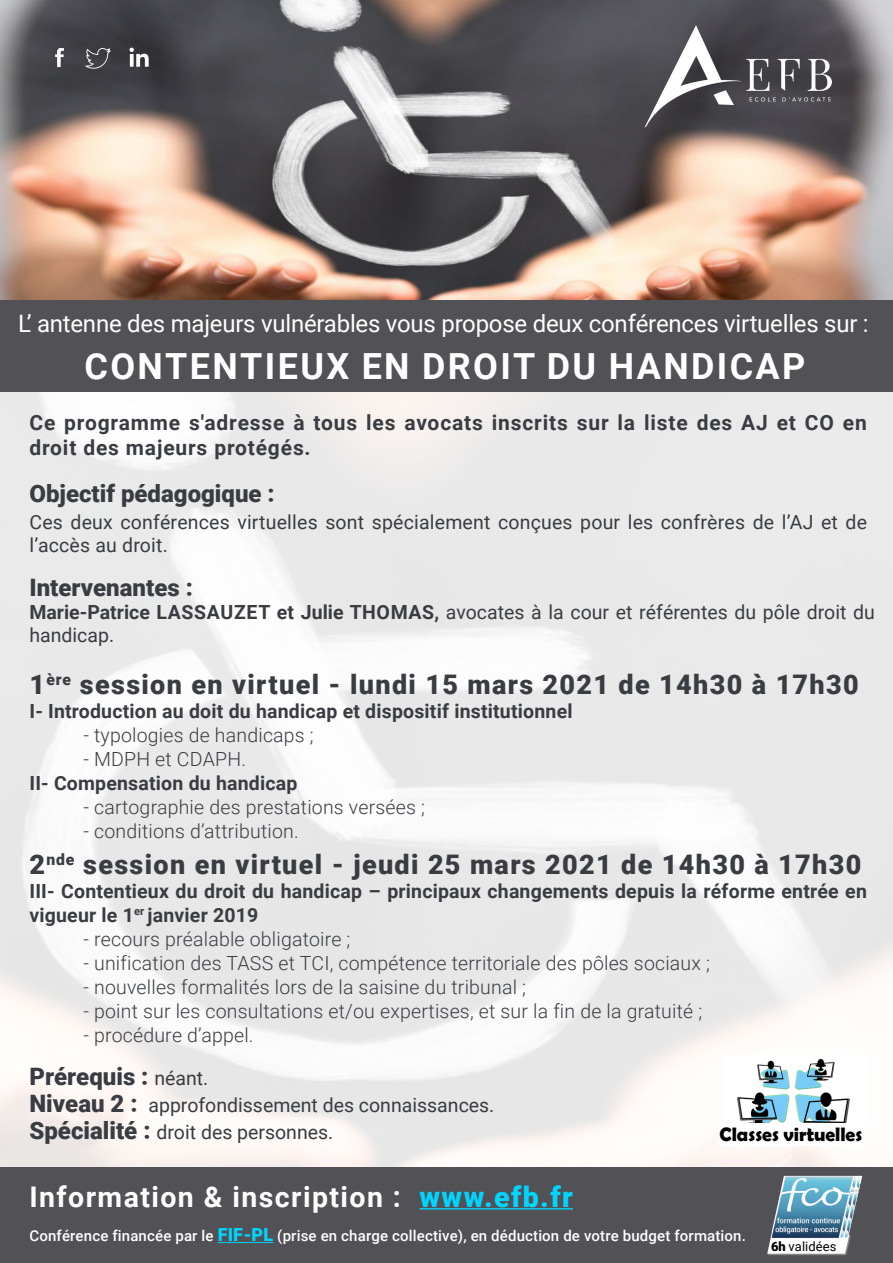
<style>
.page{position:relative;width:893px;height:1263px;background:#fff}
.page>*{position:absolute;margin:0;border:0;box-sizing:border-box;transform-origin:0 0}
.t1{font:700 36px "Roboto";letter-spacing:.065em;color:#fff}
.t2{font:700 28.5px "Roboto";letter-spacing:.05em;color:#fff}
.t3{font:900 27px "Roboto";letter-spacing:.05em;color:#393c41}
.t4{font:24px "Roboto";letter-spacing:-.01em;color:#fff}
.t5{font:900 24px "Roboto";color:#393c41}
.t6{font:700 21px/25.2px "Roboto";letter-spacing:.04em;color:#393c41}
.t7{font:300 19.5px "Roboto";letter-spacing:.01em;color:#393c41}
.t8{font:19.5px/27px "Roboto";color:#393c41}
.t9{font:700 19.5px/24px "Roboto";letter-spacing:.01em;color:#393c41}
.t10{font:700 19.5px "Berlin Sans FB Demi";color:#000}
.t11{font:500 15px "Roboto";letter-spacing:.01em;color:#fff}
.t12{font:12.9px "Roboto";letter-spacing:.01em;color:#000}
.s1{font-weight:700}
.s2{font-weight:400;font-size:19.5px}
.s3{font-weight:900;font-size:24px}
.s4{font-weight:900;color:#00d5ff}
.s5{font-weight:900;font-size:18px;color:#00d5ff}
.s6{font-weight:900}
</style>
<div class="page">
<div style="left:0;top:293px;width:893px;height:99px;background:#515156"></div>
<div style="left:0;top:1167px;width:893px;height:96px;background:#515156"></div>
<hr style="left:419px;top:1208px;width:154px;height:1px;background:#00d5ff">
<hr style="left:218px;top:1242px;width:55px;height:1px;background:#00d5ff">
<div style="left:767px;top:1235px;width:84px;height:20px;background:#fff;opacity:.39"></div>
<svg style="left:767px;top:1176px;width:95px;height:78px"></svg>
<img style="left:736px;top:1058px;width:114px;height:65px">
<img style="left:0;top:0;width:893px;height:299px">
<svg style="left:630px;top:15px;width:238px;height:113px;background:#5c5a60"></svg>
<img style="left:29px;top:28px;width:61px;height:60px">
<div style="left:63px;top:25px;width:69px;height:61px;background:#3e3d42"></div>
<img style="left:129px;top:45px;width:22px;height:24px">
<p class="t4" style="left:18px;top:307px;width:852px">L’ antenne des majeurs vulnérables vous propose deux conférences virtuelles sur :</p>
<h1 class="t1" style="left:84px;top:341px;width:722px">CONTENTIEUX EN DROIT DU HANDICAP</h1>
<p class="t6" style="left:29px;top:409px;width:839px">Ce programme s'adresse à tous les avocats inscrits sur la liste des AJ et CO en droit des majeurs protégés.</p>
<p class="t5" style="left:29px;top:477px;width:247px">Objectif pédagogique :</p>
<p class="t8" style="left:29px;top:510px;width:839px;line-height:22.5px">Ces deux conférences virtuelles sont spécialement conçues pour les confrères de l’AJ et de l’accès au droit.</p>
<p class="t5" style="left:29px;top:570px;width:165px">Intervenantes :</p>
<p class="t8" style="left:29px;top:600px;width:847px;line-height:23.4px"><span class="s1">Marie-Patrice LASSAUZET et Julie THOMAS,</span> avocates à la cour et référentes du pôle droit du handicap.</p>
<h3 class="t3" style="left:29px;top:666px;width:831px">1<sup>ère</sup> session en virtuel - lundi 15 mars 2021 de 14h30 à 17h30</h3>
<p class="t9" style="left:29px;top:699px;width:545px">I- Introduction au doit du handicap et dispositif institutionnel</p>
<p class="t7" style="left:83px;top:722px;width:232px">- typologies de handicaps ;</p>
<p class="t7" style="left:83px;top:746px;width:164px">- MDPH et CDAPH.</p>
<p class="t9" style="left:29px;top:771px;width:269px">II- Compensation du handicap</p>
<p class="t7" style="left:83px;top:794px;width:343px">- cartographie des prestations versées ;</p>
<p class="t7" style="left:83px;top:818px;width:217px">- conditions d’attribution.</p>
<h3 class="t3" style="left:29px;top:845px;width:833px">2<sup>nde</sup> session en virtuel - jeudi 25 mars 2021 de 14h30 à 17h30</h3>
<p class="t9" style="left:29px;top:878px;width:839px">III- Contentieux du droit du handicap – principaux changements depuis la réforme entrée en vigueur le 1<sup>er</sup> janvier 2019</p>
<p class="t7" style="left:83px;top:925px;width:268px">- recours préalable obligatoire ;</p>
<p class="t7" style="left:83px;top:949px;width:628px">- unification des TASS et TCI, compétence territoriale des pôles sociaux ;</p>
<p class="t7" style="left:83px;top:973px;width:444px">- nouvelles formalités lors de la saisine du tribunal ;</p>
<p class="t7" style="left:83px;top:997px;width:620px">- point sur les consultations et/ou expertises, et sur la fin de la gratuité ;</p>
<p class="t7" style="left:83px;top:1021px;width:172px">- procédure d’appel.</p>
<p class="t5" style="left:29px;top:1060px;width:180px">Prérequis : <span class="s2">néant.</span></p>
<p class="t8" style="left:29px;top:1091px;width:466px"><span class="s3">Niveau 2 :</span> approfondissement des connaissances.<br><span class="s3">Spécialité :</span> droit des personnes.</p>
<p class="t10" style="left:720px;top:1123px;width:144px">Classes virtuelles</p>
<h2 class="t2" style="left:29px;top:1177px;width:545px">Information &amp; inscription : <span class="s4">www.efb.fr</span></h2>
<p class="t11" style="left:29px;top:1225px;width:718px">Conférence financée par le <span class="s5">FIF-PL</span> (prise en charge collective), en déduction de votre budget formation.</p>
<p class="t12" style="left:771px;top:1237px;width:67px"><span class="s6">6h</span> validées</p>
</div>
